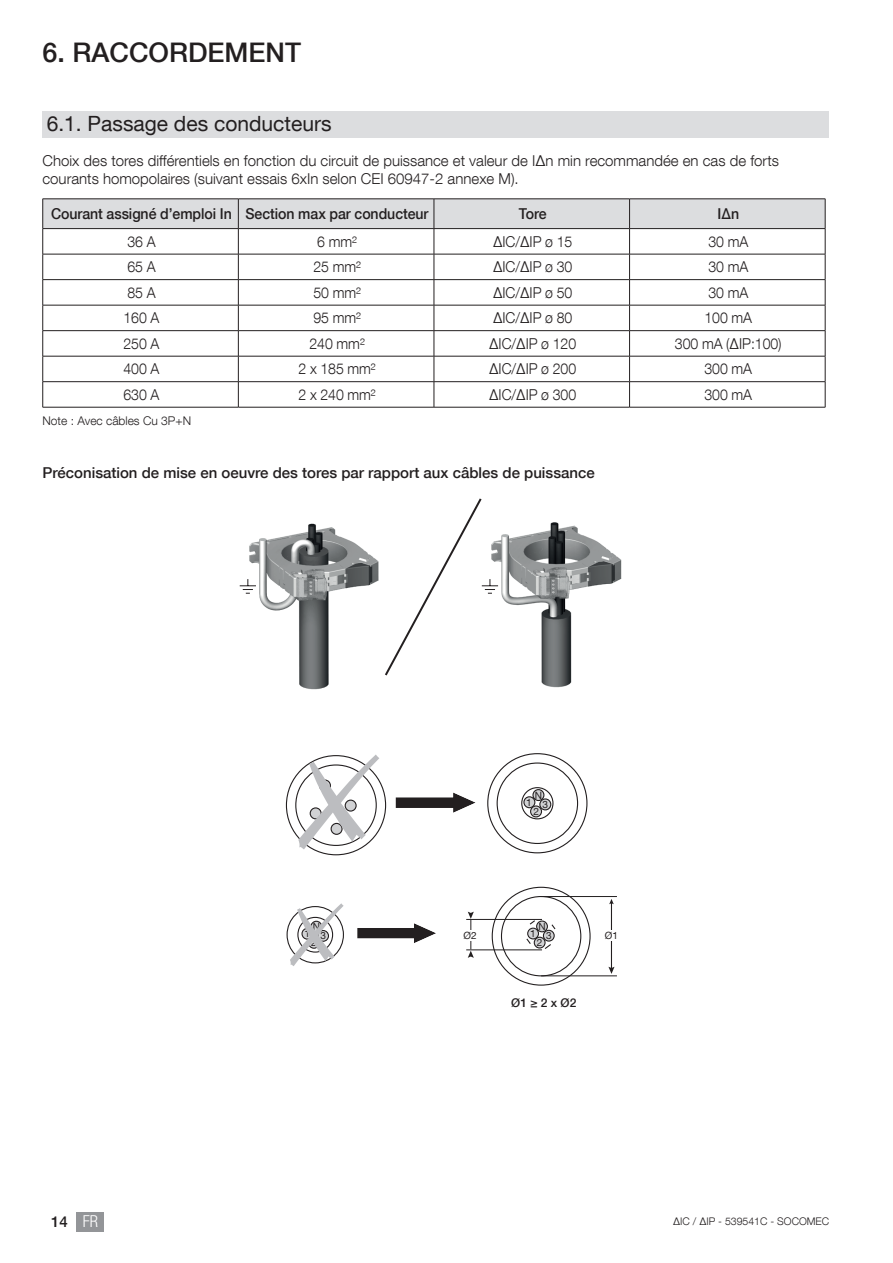
<style>
.page{position:relative;width:893px;height:1263px;background:#fff}
.page>*{position:absolute;margin:0;border:0;box-sizing:border-box;transform-origin:0 0}
.t1{font:500 27px "Helvetica Neue LT Com";color:#231f20}
.t2{font:21px "Helvetica Neue LT Com";color:#231f20}
.t3{font:300 15px "Helvetica Neue LT Com";color:#231f20;scale:.94 1}
.t4{font:300 15px/18px "Helvetica Neue LT Com";color:#231f20}
.t5{font:500 15px "Helvetica Neue LT Com";color:#231f20}
.t6{font:500 15px "Helvetica Neue LT Com";color:#231f20;scale:.94 1}
.t7{font:300 12px "Helvetica Neue LT Com";color:#231f20}
.t8{font:500 12px "Helvetica Neue LT Com";color:#231f20}
.t9{font:300 10.5px "Helvetica Neue LT Com";color:#231f20}
.t10{font:10.2px/8.1px "Helvetica Neue LT Com";color:#231f20;text-align:center}
.t11{font:10.05px/8.1px "Helvetica Neue LT Com";color:#231f20;text-align:center}
.s1{font-weight:300;font-stretch:condensed;font-size:16.5px;color:#fff}
</style>
<div class="page">
<div style="left:77px;top:1212px;width:27px;height:19px;background:#939598"></div>
<div style="left:43px;top:111px;width:786px;height:26px;background:#dcdddf"></div>
<svg style="left:42px;top:199px;width:784px;height:208px"></svg>
<hr style="left:43px;top:407px;width:195px;height:1px;background:#231f20">
<hr style="left:238px;top:407px;width:196px;height:1px;background:#231f20">
<hr style="left:434px;top:407px;width:196px;height:1px;background:#231f20">
<hr style="left:630px;top:407px;width:195px;height:1px;background:#231f20">
<img style="left:249px;top:523px;width:130px;height:167px">
<img style="left:498px;top:522px;width:124px;height:166px">
<svg style="left:240px;top:579px;width:16px;height:15px"></svg>
<div style="left:497px;top:762px;width:81px;height:82px;border:1px solid #231f20;border-radius:50%"></div>
<div style="left:521px;top:787px;width:32px;height:32px;border:1px solid #231f20;border-radius:50%"></div>
<div style="left:524px;top:797px;width:11px;height:11px;background:#d1d2d4;border-radius:50%"></div>
<div style="left:523px;top:796px;width:12px;height:12px;border:1px solid #231f20;border-radius:50%"></div>
<div style="left:533px;top:790px;width:11px;height:10px;background:#d1d2d4;border-radius:50%"></div>
<div style="left:532px;top:789px;width:12px;height:12px;border:1px solid #231f20;border-radius:50%"></div>
<div style="left:540px;top:799px;width:11px;height:11px;background:#d1d2d4;border-radius:50%"></div>
<div style="left:539px;top:798px;width:12px;height:12px;border:1px solid #231f20;border-radius:50%"></div>
<div style="left:531px;top:806px;width:10px;height:11px;background:#d1d2d4;border-radius:50%"></div>
<div style="left:530px;top:805px;width:12px;height:12px;border:1px solid #231f20;border-radius:50%"></div>
<svg style="left:395px;top:792px;width:81px;height:21px"></svg>
<svg style="left:298px;top:754px;width:81px;height:95px"></svg>
<hr style="left:611px;top:902px;width:1px;height:67px;background:#231f20">
<svg style="left:609px;top:899px;width:5px;height:5px"></svg>
<svg style="left:608px;top:967px;width:6px;height:7px"></svg>
<div style="left:602px;top:930px;width:19px;height:10px;background:#fff"></div>
<svg style="left:529px;top:920px;width:6px;height:5px"></svg>
<svg style="left:526px;top:937px;width:6px;height:7px"></svg>
<svg style="left:543px;top:944px;width:8px;height:5px"></svg>
<svg style="left:551px;top:924px;width:5px;height:6px"></svg>
<hr style="left:541px;top:896px;width:76px;height:1px;background:#231f20">
<hr style="left:541px;top:975px;width:76px;height:1px;background:#231f20">
<hr style="left:466px;top:919px;width:76px;height:1px;background:#231f20">
<hr style="left:466px;top:949px;width:76px;height:1px;background:#231f20">
<div style="left:528px;top:928px;width:10px;height:11px;background:#d1d2d4;border-radius:50%"></div>
<div style="left:527px;top:927px;width:12px;height:12px;border:1px solid #231f20;border-radius:50%"></div>
<div style="left:537px;top:921px;width:10px;height:11px;background:#d1d2d4;border-radius:50%"></div>
<div style="left:536px;top:920px;width:12px;height:12px;border:1px solid #231f20;border-radius:50%"></div>
<div style="left:543px;top:930px;width:11px;height:11px;background:#d1d2d4;border-radius:50%"></div>
<div style="left:543px;top:930px;width:12px;height:11px;border:1px solid #231f20;border-radius:50%"></div>
<div style="left:534px;top:937px;width:11px;height:11px;background:#d1d2d4;border-radius:50%"></div>
<div style="left:534px;top:937px;width:12px;height:11px;border:1px solid #231f20;border-radius:50%"></div>
<svg style="left:357px;top:923px;width:79px;height:20px"></svg>
<svg style="left:468px;top:912px;width:6px;height:46px"></svg>
<svg style="left:290px;top:903px;width:54px;height:63px"></svg>
<svg style="left:385px;top:498px;width:113px;height:178px"></svg>
<h1 class="t1" style="left:43px;top:36px;width:260px">6. RACCORDEMENT</h1>
<h2 class="t2" style="left:47px;top:111px;width:286px">6.1. Passage des conducteurs</h2>
<p class="t4" style="left:43px;top:151px;width:738px">Choix des tores différentiels en fonction du circuit de puissance et valeur de IΔn min recommandée en cas de forts courants homopolaires (suivant essais 6xIn selon CEI 60947-2 annexe M).</p>
<p class="t6" style="left:51px;top:205px;width:403px">Courant assigné d’emploi In Section max par conducteur</p>
<p class="t6" style="left:519px;top:205px;width:31px">Tore</p>
<p class="t6" style="left:717px;top:205px;width:24px">IΔn</p>
<p class="t3" style="left:127px;top:232px;width:31px">36 A</p>
<p class="t3" style="left:317px;top:232px;width:44px">6 mm²</p>
<p class="t3" style="left:493px;top:232px;width:86px">∆IC/∆IP ø 15</p>
<p class="t3" style="left:708px;top:232px;width:44px">30 mA</p>
<p class="t3" style="left:127px;top:258px;width:31px">65 A</p>
<p class="t3" style="left:313px;top:258px;width:52px">25 mm²</p>
<p class="t3" style="left:493px;top:258px;width:86px">∆IC/∆IP ø 30</p>
<p class="t3" style="left:708px;top:258px;width:44px">30 mA</p>
<p class="t3" style="left:127px;top:283px;width:31px">85 A</p>
<p class="t3" style="left:313px;top:283px;width:52px">50 mm²</p>
<p class="t3" style="left:493px;top:283px;width:86px">∆IC/∆IP ø 50</p>
<p class="t3" style="left:708px;top:283px;width:44px">30 mA</p>
<p class="t3" style="left:124px;top:309px;width:40px">160 A</p>
<p class="t3" style="left:313px;top:309px;width:52px">95 mm²</p>
<p class="t3" style="left:493px;top:309px;width:86px">∆IC/∆IP ø 80</p>
<p class="t3" style="left:704px;top:309px;width:52px">100 mA</p>
<p class="t3" style="left:124px;top:334px;width:40px">250 A</p>
<p class="t3" style="left:309px;top:334px;width:60px">240 mm²</p>
<p class="t3" style="left:489px;top:334px;width:94px">∆IC/∆IP ø 120</p>
<p class="t3" style="left:675px;top:334px;width:115px">300 mA (ΔIP:100)</p>
<p class="t3" style="left:124px;top:360px;width:40px">400 A</p>
<p class="t3" style="left:299px;top:360px;width:84px">2 x 185 mm²</p>
<p class="t3" style="left:489px;top:360px;width:94px">∆IC/∆IP ø 200</p>
<p class="t3" style="left:704px;top:360px;width:52px">300 mA</p>
<p class="t3" style="left:124px;top:385px;width:40px">630 A</p>
<p class="t3" style="left:299px;top:385px;width:84px">2 x 240 mm²</p>
<p class="t3" style="left:489px;top:385px;width:94px">∆IC/∆IP ø 300</p>
<p class="t3" style="left:704px;top:385px;width:52px">300 mA</p>
<p class="t7" style="left:43px;top:413px;width:150px">Note : Avec câbles Cu 3P+N</p>
<p class="t5" style="left:43px;top:464px;width:554px">Préconisation de mise en oeuvre des tores par rapport aux câbles de puissance</p>
<p class="t11" style="left:304px;top:922px;width:23px">N<br>1 3<br>2</p>
<p class="t10" style="left:526px;top:791px;width:23px">N<br>1 3<br>2</p>
<p class="t11" style="left:530px;top:922px;width:23px">N<br>1 3<br>2</p>
<p class="t11" style="left:464px;top:931px;width:15px">Ø2</p>
<p class="t11" style="left:605px;top:931px;width:15px">Ø1</p>
<p class="t8" style="left:511px;top:995px;width:67px">Ø1 ≥ 2 x Ø2</p>
<p class="t5" style="left:51px;top:1212px;width:48px">14 <span class="s1">FR</span></p>
<p class="t9" style="left:673px;top:1215px;width:157px">∆IC / ∆IP - 539541C - SOCOMEC</p>
</div>
